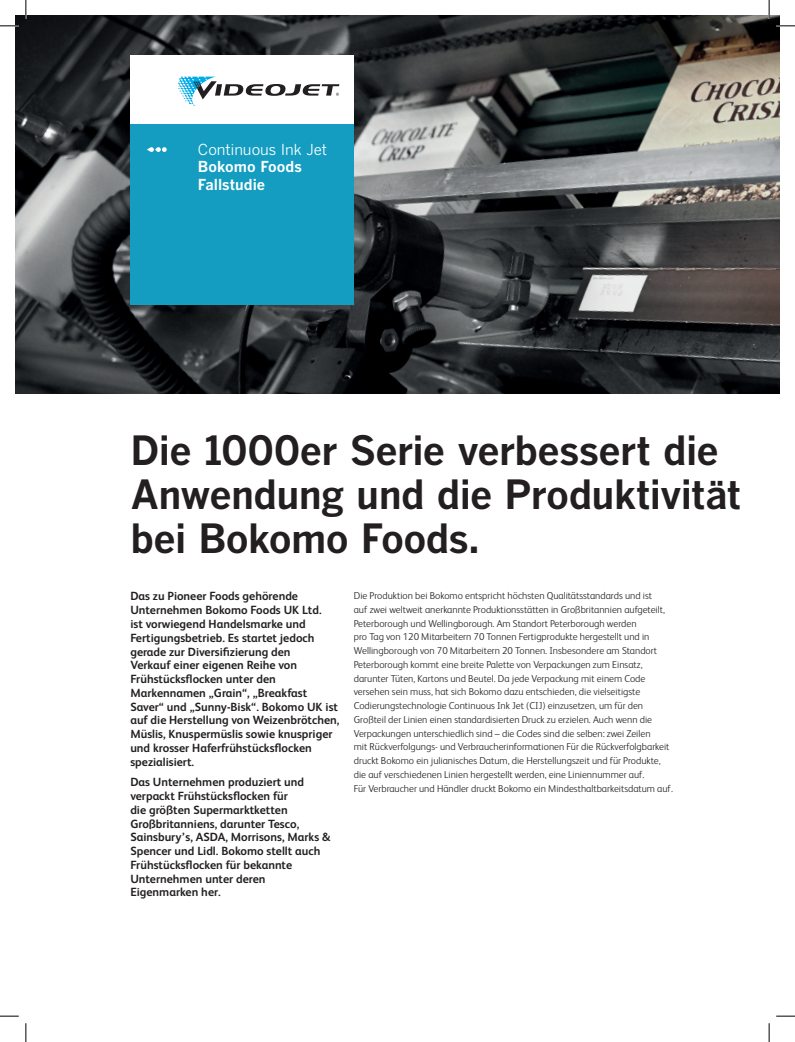
<style>
.page{position:relative;width:795px;height:1042px;background:#fff}
.page>*{position:absolute;margin:0;border:0;box-sizing:border-box;transform-origin:0 0}
.CS_title___headline{font:40px/43.8px "Benton Got Bol";letter-spacing:-.02em;color:#231f20}
.Client_name{font:15px/17.5px "Benton Got Bol";color:#fff}
.tech___segment_heade{font:15px "Benton Got Reg";letter-spacing:-.005em;color:#fff}
.CS_intro_copy{font:700 11.88px/13.8px "FS Albert";color:#231f20}
.Body_8_5_12{font:300 10px/13.8px "FS Albert";color:#231f20}
</style>
<div class="page">
<img style="left:15px;top:15px;width:764px;height:378px">
<div style="left:130px;top:56px;width:223px;height:69px;background:#fff"></div>
<svg style="left:178px;top:77px;width:161px;height:29px"></svg>
<div style="left:130px;top:125px;width:223px;height:180px;background:#149dc1"></div>
<svg style="left:147px;top:147px;width:20px;height:5px"></svg>
<svg style="left:0;top:25px;width:19px;height:2px"></svg>
<svg style="left:775px;top:25px;width:19px;height:2px"></svg>
<svg style="left:0;top:1015px;width:19px;height:2px"></svg>
<svg style="left:776px;top:1015px;width:18px;height:2px"></svg>
<svg style="left:25px;top:0;width:2px;height:19px"></svg>
<svg style="left:25px;top:1023px;width:2px;height:19px"></svg>
<svg style="left:768px;top:0;width:1px;height:19px"></svg>
<svg style="left:768px;top:1023px;width:1px;height:19px"></svg>
<p class="tech___segment_heade" style="left:198px;top:140px;width:130px">Continuous Ink Jet</p>
<p class="Client_name" style="left:198px;top:158px;width:105px">Bokomo Foods<br>Fallstudie</p>
<p class="CS_title___headline" style="left:130px;top:428px;width:612px">Die 1000er Serie verbessert die<br>Anwendung und die Produktivität bei Bokomo Foods.</p>
<p class="Body_8_5_12" style="left:353px;top:588px;width:320px">Die Produktion bei Bokomo entspricht höchsten Qualitätsstandards und ist<br>auf zwei weltweit anerkannte Produktionsstätten in Großbritannien aufgeteilt, Peterborough und Wellingborough. Am Standort Peterborough werden<br>pro Tag von 120 Mitarbeitern 70 Tonnen Fertigprodukte hergestellt und in Wellingborough von 70 Mitarbeitern 20 Tonnen. Insbesondere am Standort Peterborough kommt eine breite Palette von Verpackungen zum Einsatz, darunter Tüten, Kartons und Beutel. Da jede Verpackung mit einem Code versehen sein muss, hat sich Bokomo dazu entschieden, die vielseitigste Codierungstechnologie Continuous Ink Jet (CIJ) einzusetzen, um für den Großteil der Linien einen standardisierten Druck zu erzielen. Auch wenn die Verpackungen unterschiedlich sind – die Codes sind die selben: zwei Zeilen<br>mit Rückverfolgungs- und Verbraucherinformationen Für die Rückverfolgbarkeit druckt Bokomo ein julianisches Datum, die Herstellungszeit und für Produkte, die auf verschiedenen Linien hergestellt werden, eine Liniennummer auf.<br>Für Verbraucher und Händler druckt Bokomo ein Mindesthaltbarkeitsdatum auf.</p>
<p class="CS_intro_copy" style="left:130px;top:589px;width:210px">Das zu Pioneer Foods gehörende Unternehmen Bokomo Foods UK Ltd.<br>ist vorwiegend Handelsmarke und Fertigungsbetrieb. Es startet jedoch gerade zur Diversifizierung den<br>Verkauf einer eigenen Reihe von Frühstücksflocken unter den Markennamen „Grain“, „Breakfast Saver“ und „Sunny-Bisk“. Bokomo UK ist auf die Herstellung von Weizenbrötchen, Müslis, Knuspermüslis sowie knuspriger und krosser Haferfrühstücksflocken spezialisiert.</p>
<p class="CS_intro_copy" style="left:130px;top:775px;width:201px">Das Unternehmen produziert und verpackt Frühstücksflocken für<br>die größten Supermarktketten<br>Großbritanniens, darunter Tesco,<br>Sainsbury’s, ASDA, Morrisons, Marks &amp;<br>Spencer und Lidl. Bokomo stellt auch<br>Frühstücksflocken für bekannte<br>Unternehmen unter deren<br>Eigenmarken her.</p>
</div>
